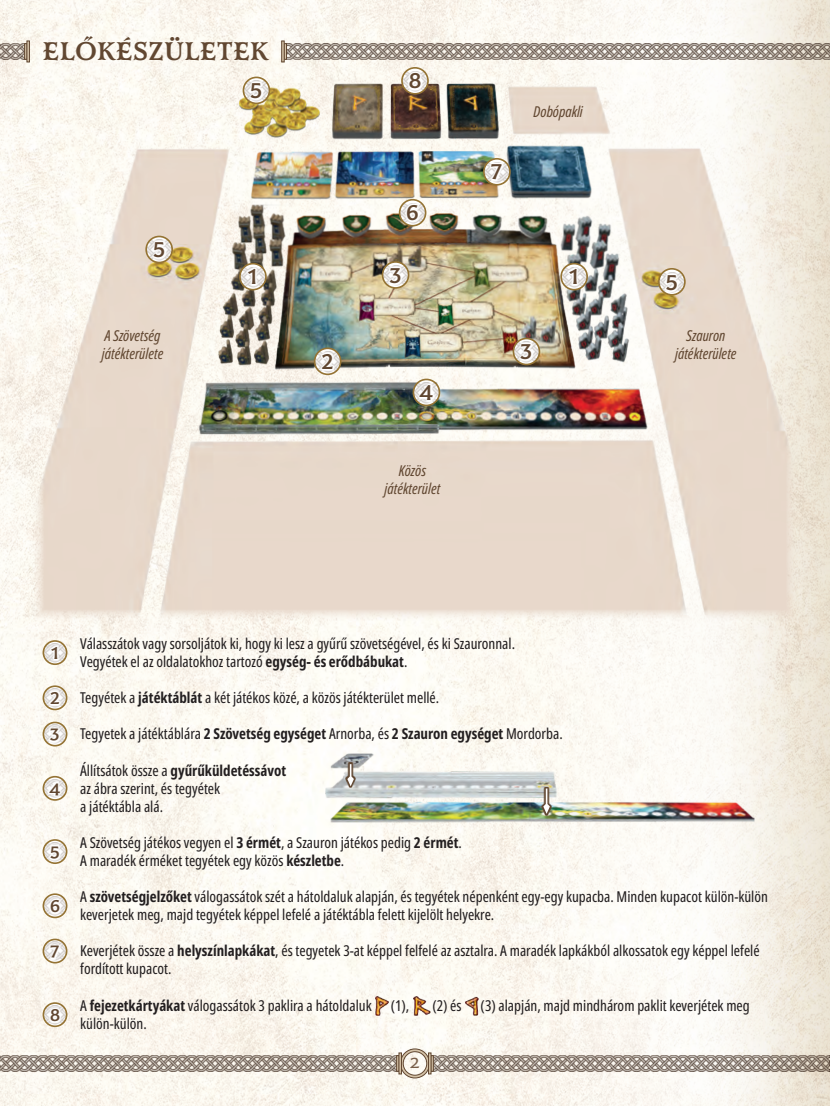
<style>
.page{position:relative;width:830px;height:1106px;background:#fff}
.page>*{position:absolute;margin:0;border:0;box-sizing:border-box;transform-origin:0 0}
.t1{font:700 25.5px "Mr Darcy";color:#614731}
.t2{font:600 22.5px "Harri Text";color:#614731}
.t3{font:19.5px "Harri Text";color:#785e49}
.t4{font:600 18px/34.7px "Harri Text";color:#614731}
.t5{font:extra-condensed 15px/18px "Noto Sans";color:#231f20}
.t6{font:italic extra-condensed 15px/18px "Noto Sans";color:#614731;text-align:center}
.s1{font-weight:700}
</style>
<div class="page">
<img style="left:0;top:0;width:467px;height:1106px">
<div style="left:676px;top:0;width:153px;height:1106px;background:#ece4d3"></div>
<svg style="left:467px;top:0;width:341px;height:1106px;fill:#fbf8f1"></svg>
<hr style="left:829px;top:0;width:1px;height:1106px;background:#e9e1d0">
<svg style="left:399px;top:1048px;width:31px;height:30px"></svg>
<img style="left:0;top:1055px;width:396px;height:16px">
<div style="left:396px;top:1055px;width:3px;height:16px;background:#d4c2a7;border:1px solid #614731"></div>
<div style="left:398px;top:1052px;width:3px;height:22px;background:#d4c2a7;border:1px solid #614731"></div>
<img style="left:433px;top:1055px;width:396px;height:16px">
<div style="left:430px;top:1055px;width:3px;height:16px;background:#d4c2a7;border:1px solid #614731"></div>
<div style="left:428px;top:1052px;width:3px;height:22px;background:#d4c2a7;border:1px solid #614731"></div>
<svg style="left:829px;top:1055px;width:1px;height:16px"></svg>
<img style="left:32px;top:65px;width:765px;height:556px">
<svg style="left:561px;top:264px;width:26px;height:26px"></svg>
<img style="left:561px;top:267px;width:26px;height:21px">
<div style="left:560px;top:263px;width:27px;height:27px;border:2px solid #957435;border-radius:50%"></div>
<svg style="left:567px;top:267px;width:12px;height:19px"></svg>
<svg style="left:240px;top:264px;width:26px;height:26px"></svg>
<img style="left:240px;top:267px;width:26px;height:21px">
<div style="left:239px;top:263px;width:27px;height:27px;border:2px solid #957435;border-radius:50%"></div>
<svg style="left:246px;top:267px;width:12px;height:19px"></svg>
<svg style="left:314px;top:348px;width:26px;height:26px"></svg>
<img style="left:314px;top:352px;width:26px;height:20px">
<div style="left:313px;top:347px;width:28px;height:28px;border:2px solid #957435;border-radius:50%"></div>
<svg style="left:320px;top:351px;width:15px;height:20px"></svg>
<svg style="left:513px;top:338px;width:26px;height:26px"></svg>
<img style="left:513px;top:342px;width:26px;height:20px">
<div style="left:512px;top:338px;width:28px;height:27px;border:2px solid #957435;border-radius:50%"></div>
<svg style="left:518px;top:342px;width:15px;height:20px"></svg>
<svg style="left:382px;top:262px;width:26px;height:26px"></svg>
<img style="left:382px;top:265px;width:26px;height:21px">
<div style="left:381px;top:261px;width:28px;height:28px;border:2px solid #957435;border-radius:50%"></div>
<svg style="left:387px;top:266px;width:15px;height:19px"></svg>
<svg style="left:399px;top:200px;width:26px;height:26px"></svg>
<img style="left:399px;top:203px;width:26px;height:21px">
<div style="left:398px;top:199px;width:28px;height:27px;border:2px solid #957435;border-radius:50%"></div>
<svg style="left:405px;top:203px;width:15px;height:20px"></svg>
<svg style="left:483px;top:159px;width:26px;height:26px"></svg>
<img style="left:483px;top:162px;width:26px;height:21px">
<div style="left:483px;top:158px;width:27px;height:28px;border:2px solid #957435;border-radius:50%"></div>
<svg style="left:489px;top:162px;width:15px;height:20px"></svg>
<svg style="left:413px;top:379px;width:26px;height:26px"></svg>
<img style="left:413px;top:383px;width:26px;height:20px">
<div style="left:412px;top:378px;width:28px;height:28px;border:2px solid #957435;border-radius:50%"></div>
<svg style="left:417px;top:383px;width:18px;height:19px"></svg>
<svg style="left:146px;top:236px;width:26px;height:26px"></svg>
<img style="left:146px;top:240px;width:26px;height:20px">
<div style="left:145px;top:236px;width:28px;height:27px;border:2px solid #957435;border-radius:50%"></div>
<svg style="left:151px;top:240px;width:15px;height:20px"></svg>
<svg style="left:658px;top:269px;width:26px;height:26px"></svg>
<img style="left:658px;top:272px;width:26px;height:21px">
<div style="left:657px;top:268px;width:28px;height:28px;border:2px solid #957435;border-radius:50%"></div>
<svg style="left:663px;top:272px;width:15px;height:20px"></svg>
<svg style="left:243px;top:77px;width:26px;height:26px"></svg>
<img style="left:243px;top:81px;width:26px;height:20px">
<div style="left:242px;top:77px;width:28px;height:27px;border:2px solid #957435;border-radius:50%"></div>
<svg style="left:248px;top:81px;width:16px;height:20px"></svg>
<svg style="left:402px;top:68px;width:26px;height:26px"></svg>
<img style="left:402px;top:71px;width:26px;height:21px">
<div style="left:401px;top:67px;width:27px;height:28px;border:2px solid #957435;border-radius:50%"></div>
<div style="left:407px;top:71px;width:15px;height:20px;background:#fff"></div>
<img style="left:0;top:43px;width:24px;height:17px">
<div style="left:24px;top:43px;width:3px;height:17px;background:#d4c2a7;border:1px solid #614731"></div>
<div style="left:27px;top:41px;width:3px;height:21px;background:#d4c2a7;border:1px solid #614731"></div>
<img style="left:287px;top:43px;width:542px;height:17px">
<svg style="left:284px;top:43px;width:3px;height:17px"></svg>
<div style="left:281px;top:41px;width:3px;height:21px;background:#d4c2a7;border:1px solid #614731"></div>
<img style="left:43px;top:643px;width:24px;height:19px">
<div style="left:43px;top:640px;width:24px;height:25px;border:2px solid #957435;border-radius:50%"></div>
<svg style="left:49px;top:644px;width:10px;height:17px"></svg>
<img style="left:43px;top:688px;width:24px;height:19px">
<div style="left:43px;top:685px;width:24px;height:25px;border:2px solid #957435;border-radius:50%"></div>
<svg style="left:48px;top:689px;width:13px;height:17px"></svg>
<svg style="left:43px;top:722px;width:24px;height:23px"></svg>
<img style="left:43px;top:725px;width:24px;height:18px">
<div style="left:43px;top:721px;width:24px;height:25px;border:2px solid #957435;border-radius:50%"></div>
<svg style="left:48px;top:726px;width:13px;height:17px"></svg>
<img style="left:43px;top:779px;width:24px;height:19px">
<div style="left:43px;top:776px;width:24px;height:24px;border:2px solid #957435;border-radius:50%"></div>
<svg style="left:47px;top:780px;width:15px;height:17px"></svg>
<img style="left:43px;top:842px;width:24px;height:19px">
<div style="left:43px;top:839px;width:24px;height:25px;border:2px solid #957435;border-radius:50%"></div>
<div style="left:48px;top:844px;width:13px;height:16px;background:#fff"></div>
<img style="left:43px;top:896px;width:24px;height:19px">
<div style="left:43px;top:893px;width:24px;height:25px;border:2px solid #957435;border-radius:50%"></div>
<svg style="left:48px;top:897px;width:13px;height:17px"></svg>
<svg style="left:43px;top:939px;width:24px;height:23px"></svg>
<img style="left:43px;top:942px;width:24px;height:18px">
<div style="left:43px;top:938px;width:24px;height:25px;border:2px solid #957435;border-radius:50%"></div>
<svg style="left:48px;top:943px;width:13px;height:17px"></svg>
<img style="left:43px;top:1005px;width:24px;height:19px">
<div style="left:43px;top:1002px;width:24px;height:25px;border:2px solid #957435;border-radius:50%"></div>
<svg style="left:48px;top:1006px;width:13px;height:17px"></svg>
<img style="left:375px;top:996px;width:13px;height:19px">
<img style="left:413px;top:996px;width:17px;height:19px">
<img style="left:465px;top:996px;width:13px;height:19px">
<img style="left:325px;top:753px;width:429px;height:69px">
<svg style="left:345px;top:762px;width:10px;height:26px"></svg>
<svg style="left:347px;top:764px;width:7px;height:22px"></svg>
<svg style="left:541px;top:786px;width:10px;height:29px"></svg>
<svg style="left:543px;top:788px;width:6px;height:25px"></svg>
<h1 class="t1" style="left:43px;top:36px;width:228px">ELŐKÉSZÜLETEK</h1>
<h2 class="t2" style="left:153px;top:232px;width:14px">5</h2>
<h2 class="t2" style="left:250px;top:73px;width:14px">5</h2>
<h2 class="t2" style="left:408px;top:66px;width:15px">8</h2>
<h2 class="t2" style="left:406px;top:198px;width:15px">6</h2>
<h2 class="t2" style="left:491px;top:153px;width:13px">7</h2>
<p class="t6" style="left:533px;top:103px;width:51px">Dobópakli</p>
<h2 class="t2" style="left:389px;top:257px;width:13px">3</h2>
<h2 class="t2" style="left:248px;top:261px;width:12px">1</h2>
<h2 class="t2" style="left:569px;top:261px;width:12px">1</h2>
<h2 class="t2" style="left:665px;top:264px;width:14px">5</h2>
<p class="t6" style="left:102px;top:326px;width:63px;text-align:left">A Szövetség játékterülete</p>
<p class="t6" style="left:674px;top:326px;width:63px">Szauron játékterülete</p>
<h2 class="t2" style="left:520px;top:334px;width:13px">3</h2>
<h2 class="t2" style="left:321px;top:346px;width:14px">2</h2>
<h2 class="t2" style="left:419px;top:375px;width:15px">4</h2>
<p class="t6" style="left:384px;top:462px;width:57px">Közös játékterület</p>
<p class="t4" style="left:51px;top:634px;width:10px">1</p>
<p class="t4" style="left:50px;top:680px;width:11px">2<br>3</p>
<p class="t4" style="left:49px;top:769px;width:12px">4</p>
<p class="t4" style="left:50px;top:832px;width:11px">5</p>
<p class="t4" style="left:50px;top:888px;width:12px">6</p>
<p class="t4" style="left:51px;top:931px;width:10px">7</p>
<p class="t5" style="left:80px;top:635px;width:436px">Válasszátok vagy sorsoljátok ki, hogy ki lesz a gyűrű szövetségével, és ki Szauronnal.<br>Vegyétek el az oldalatokhoz tartozó <span class="s1">egység- és erődbábukat</span>.</p>
<p class="t5" style="left:80px;top:689px;width:360px">Tegyétek a <span class="s1">játéktáblát</span> a két játékos közé, a közös játékterület mellé.</p>
<p class="t5" style="left:80px;top:725px;width:484px">Tegyetek a játéktáblára <span class="s1">2 Szövetség egységet</span> Arnorba, és <span class="s1">2 Szauron egységet</span> Mordorba.</p>
<p class="t5" style="left:80px;top:761px;width:207px">Állítsátok össze a <span class="s1">gyűrűküldetéssávot </span>az ábra szerint, és tegyétek<br>a játéktábla alá.</p>
<p class="t5" style="left:80px;top:834px;width:383px">A Szövetség játékos vegyen el <span class="s1">3 érmét</span>, a Szauron játékos pedig <span class="s1">2 érmét</span>.<br>A maradék érméket tegyétek egy közös <span class="s1">készletbe</span>.</p>
<p class="t5" style="left:80px;top:888px;width:689px">A <span class="s1">szövetségjelzőket</span> válogassátok szét a hátoldaluk alapján, és tegyétek népenként egy-egy kupacba. Minden kupacot külön-külön keverjetek meg, majd tegyétek képpel lefelé a játéktábla felett kijelölt helyekre.</p>
<p class="t5" style="left:80px;top:942px;width:680px">Keverjétek össze a <span class="s1">helyszínlapkákat</span>, és tegyetek 3-at képpel felfelé az asztalra. A maradék lapkákból alkossatok egy képpel lefelé fordított kupacot.</p>
<p class="t4" style="left:50px;top:996px;width:12px">8</p>
<p class="t5" style="left:80px;top:997px;width:293px">A <span class="s1">fejezetkártyákat</span> válogassátok 3 paklira a hátoldaluk</p>
<p class="t5" style="left:390px;top:997px;width:20px">(1),</p>
<p class="t5" style="left:432px;top:997px;width:31px">(2) és</p>
<p class="t5" style="left:480px;top:997px;width:270px">(3) alapján, majd mindhárom paklit keverjétek meg</p>
<p class="t5" style="left:80px;top:1015px;width:68px">külön-külön.</p>
<h3 class="t3" style="left:409px;top:1049px;width:12px">2</h3>
</div>
